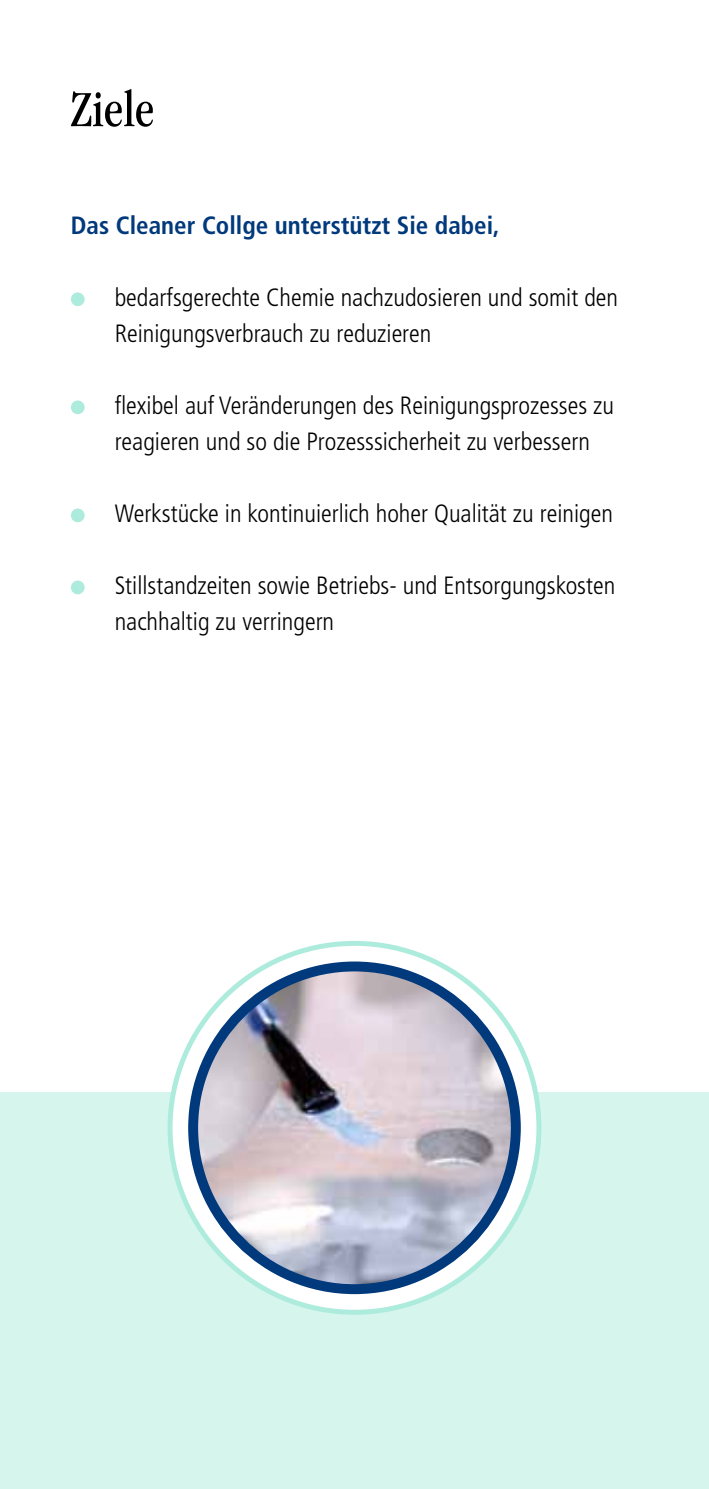
<style>
.page{position:relative;width:709px;height:1489px;background:#fff}
.page>*{position:absolute;margin:0;border:0;box-sizing:border-box;transform-origin:0 0}
.t1{font:condensed 52.5px "ITC Garamond Std";color:#000}
.t2{font:300 condensed 25px/36px "Frutiger LT Std";color:#000}
.t3{font:700 condensed 25px "Frutiger LT Std";color:#00397c}
</style>
<div class="page">
<div style="left:0;top:1091px;width:709px;height:397px;background:#d6f5ed"></div>
<svg style="left:170px;top:943px;width:369px;height:369px;fill:#fff"></svg>
<img style="left:193px;top:966px;width:323px;height:322px;border-radius:161px">
<div style="left:188px;top:961px;width:333px;height:332px;border:10px solid #00397c;border-radius:50%"></div>
<div style="left:71px;top:292px;width:14px;height:14px;background:#adebdc;border-radius:50%"></div>
<div style="left:71px;top:400px;width:14px;height:14px;background:#adebdc;border-radius:50%"></div>
<div style="left:71px;top:508px;width:14px;height:14px;background:#adebdc;border-radius:50%"></div>
<div style="left:71px;top:580px;width:14px;height:14px;background:#adebdc;border-radius:50%"></div>
<h1 class="t1" style="left:71px;top:80px;width:85px">Ziele</h1>
<p class="t3" style="left:71px;top:211px;width:430px">Das Cleaner Collge unterstützt Sie dabei,</p>
<p class="t2" style="left:115px;top:280px;width:505px">bedarfsgerechte Chemie nachzudosieren und somit den<br>Reinigungsverbrauch zu reduzieren</p>
<p class="t2" style="left:115px;top:388px;width:501px">flexibel auf Veränderungen des Reinigungsprozesses zu reagieren und so die Prozesssicherheit zu verbessern</p>
<p class="t2" style="left:115px;top:496px;width:500px">Werkstücke in kontinuierlich hoher Qualität zu reinigen</p>
<p class="t2" style="left:115px;top:568px;width:502px">Stillstandzeiten sowie Betriebs- und Entsorgungskosten nachhaltig zu verringern</p>
</div>
